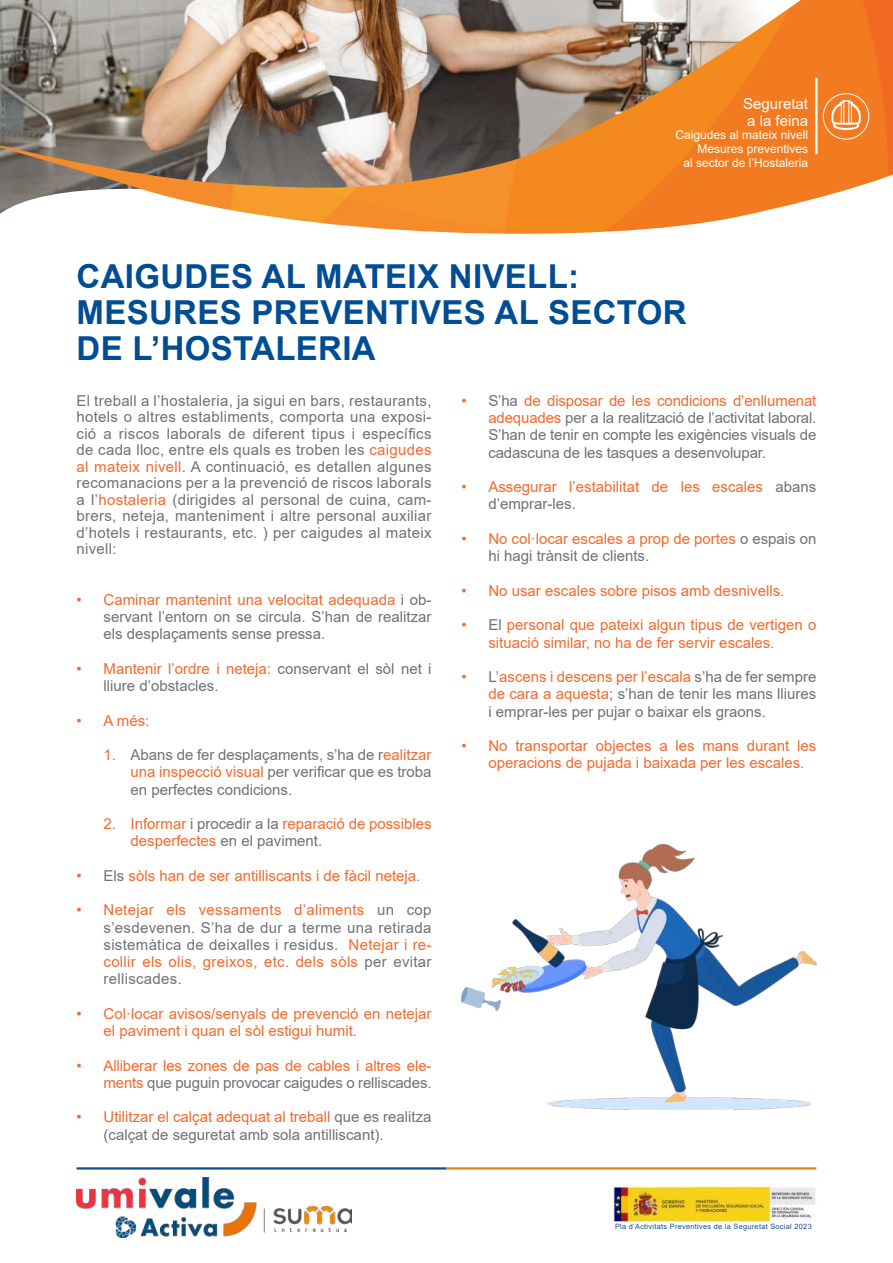
<style>
.page{position:relative;width:893px;height:1263px;background:#fff}
.page>*{position:absolute;margin:0;border:0;box-sizing:border-box;transform-origin:0 0}
.t1{font:700 33px/36px "Arial";letter-spacing:.01em;color:#004d94}
.t2{font:15px/17.2px "Arial";color:#717074;text-align:justify}
.t3{font:15px/17.2px "Arial";color:#f26a2c}
.t4{font:15px/16.5px "Arial";color:#fff}
.t5{font:12px/13.6px "Arial";color:#fff;text-align:right}
.t6{font:7.35px "Arial";letter-spacing:.04em;color:#124d91}
.s1{color:#f26a2c}
.s2{color:#717074}
</style>
<div class="page">
<img style="left:614px;top:1185px;width:202px;height:36px">
<hr style="left:77px;top:1167px;width:369px;height:2px;background:#124d91">
<hr style="left:446px;top:1167px;width:370px;height:2px;background:#e78208">
<img style="left:77px;top:1178px;width:275px;height:59px">
<img style="left:0;top:0;width:893px;height:234px">
<hr style="left:815px;top:78px;width:2px;height:76px;background:#fff">
<svg style="left:831px;top:100px;width:30px;height:30px"></svg>
<div style="left:823px;top:93px;width:46px;height:47px;border:1px solid #fff;border-radius:50%"></div>
<img style="left:461px;top:845px;width:355px;height:264px">
<p class="t4" style="left:743px;top:96px;width:67px">Seguretat a la feina</p>
<p class="t5" style="left:675px;top:128px;width:134px">Caigudes al mateix nivell<br>Mesures preventives<br>al sector de l’Hostaleria</p>
<h1 class="t1" style="left:77px;top:258px;width:612px">CAIGUDES AL MATEIX NIVELL:<br>MESURES PREVENTIVES AL SECTOR<br>DE L’HOSTALERIA</h1>
<p class="t2" style="left:77px;top:392px;width:357px;line-height:16.5px">El treball a l’hostaleria, ja sigui en bars, restaurants, hotels o altres establiments, comporta una exposi&shy;ció a riscos laborals de diferent tipus i específics de cada lloc, entre els quals es troben les <span class="s1">caigudes al mateix nivell</span>. A continuació, es detallen algunes recomanacions per a la prevenció de riscos laborals a l’<span class="s1">hostaleria</span> (dirigides al personal de cuina, cam&shy;brers, neteja, manteniment i altre personal auxiliar d’hotels i restaurants, etc. ) per caigudes al mateix nivell:</p>
<p class="t2" style="left:104px;top:591px;width:330px;text-indent:-27px"><span class="s1">• Caminar mantenint una velocitat adequada</span> i ob&shy;servant l’entorn on se circula. S’han de realitzar els desplaçaments sense pressa.</p>
<p class="t2" style="left:104px;top:660px;width:330px;text-indent:-27px"><span class="s1">• Mantenir l’ordre i neteja:</span> conservant el sòl net i lliure d’obstacles.</p>
<p class="t3" style="left:77px;top:711px;width:74px">• A més:</p>
<p class="t2" style="left:131px;top:746px;width:303px;text-indent:-27px"><span class="s1">1.</span> Abans de fer desplaçaments, s’ha de r<span class="s1">ealitzar una inspecció visual</span> per verificar que es troba en perfectes condicions.</p>
<p class="t3" style="left:131px;top:815px;width:303px;text-indent:-27px">2. Informar <span class="s2">i procedir a la</span> reparació de possibles desperfectes <span class="s2">en el paviment.</span></p>
<p class="t3" style="left:77px;top:867px;width:345px">• <span class="s2">Els</span> sòls han de ser antilliscants i de fàcil neteja.</p>
<p class="t2" style="left:104px;top:901px;width:330px;text-indent:-27px"><span class="s1">• Netejar els vessaments d’aliments</span> un cop s’esdevenen. S’ha de dur a terme una retirada sistemàtica de deixalles i residus. <span class="s1">Netejar i re&shy;collir els olis, greixos, etc. dels sòls</span> per evitar relliscades.</p>
<p class="t3" style="left:104px;top:1005px;width:330px;text-indent:-27px">• Col·locar avisos/senyals de prevenció en netejar el paviment i quan el sòl estigui humit.</p>
<p class="t3" style="left:77px;top:1056px;width:357px;text-align:right">• Alliberar les zones de pas de cables i altres ele&shy;ments <span class="s2">que puguin provocar caigudes o relliscades.</span></p>
<p class="t2" style="left:104px;top:1108px;width:330px;text-indent:-27px"><span class="s1">• Utilitzar el calçat adequat al treball</span> que es realitza (calçat de seguretat amb sola antilliscant).</p>
<p class="t2" style="left:488px;top:392px;width:330px;text-indent:-27px"><span class="s1">•</span> S’ha <span class="s1">de disposar de les condicions d’enllumenat adequades</span> per a la realització de l’activitat laboral.<br>S’han de tenir en compte les exigències visuals de cadascuna de les tasques a desenvolupar.</p>
<p class="t3" style="left:488px;top:478px;width:330px;text-indent:-27px">• Assegurar l’estabilitat de les escales <span class="s2">abans d’emprar-les.</span></p>
<p class="t3" style="left:488px;top:530px;width:330px;text-indent:-27px">• No col·locar escales a prop de portes <span class="s2">o espais on hi hagi trànsit de clients.</span></p>
<p class="t3" style="left:461px;top:582px;width:324px">• No usar escales sobre pisos amb desnivells.</p>
<p class="t3" style="left:488px;top:616px;width:330px;text-indent:-27px">• <span class="s2">El</span> personal que pateixi algun tipus de vertigen o situació similar, no ha de fer servir escales.</p>
<p class="t2" style="left:488px;top:668px;width:330px;text-indent:-27px"><span class="s1">•</span> L’<span class="s1">ascens i descens per l’escala</span> s’ha de fer sempre <span class="s1">de cara a aquesta</span>; s’han de tenir les mans lliures i emprar-les per pujar o baixar els graons.</p>
<p class="t3" style="left:488px;top:737px;width:330px;text-indent:-27px">• No transportar objectes a les mans durant les operacions de pujada i baixada per les escales.</p>
<p class="t6" style="left:615px;top:1221px;width:198px">Pla d’Activitats Preventives de la Seguretat Social 2023</p>
</div>
